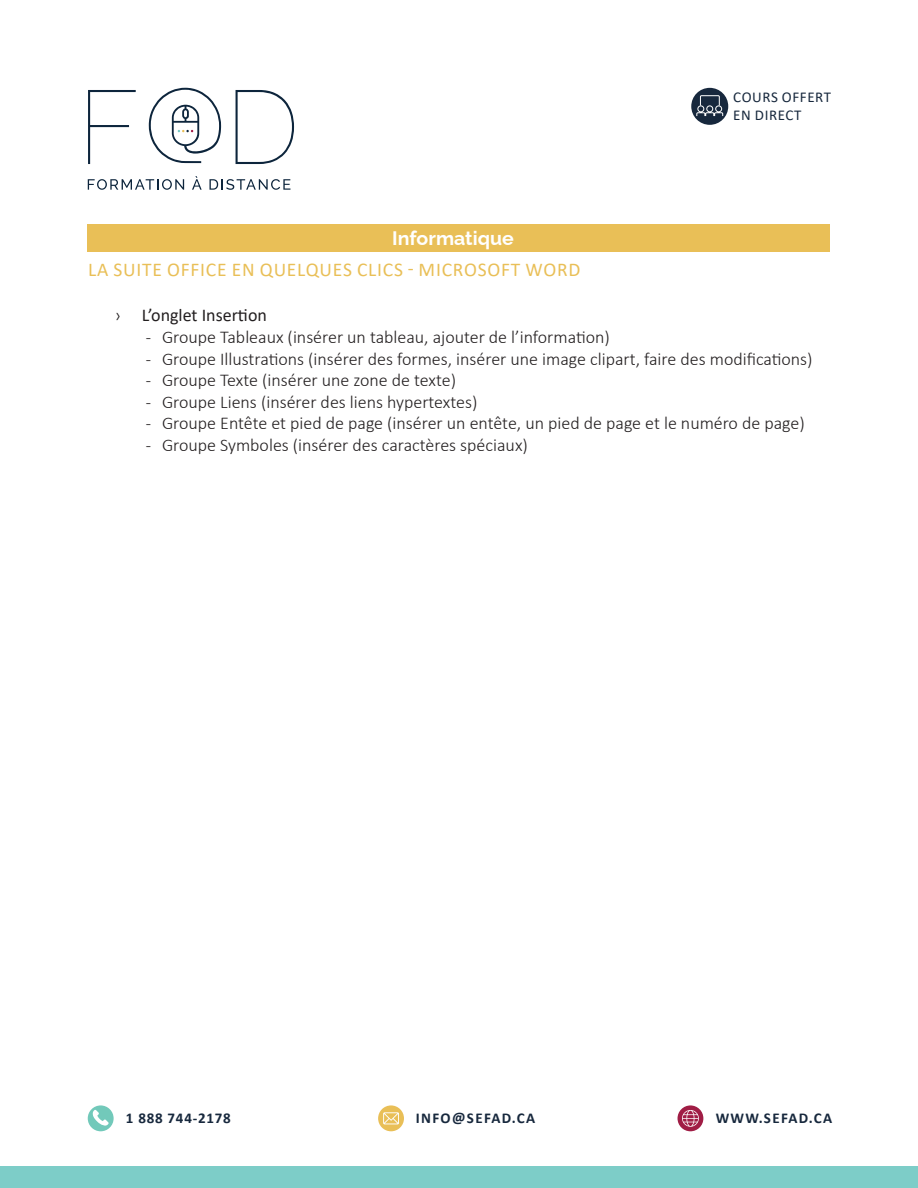
<style>
.page{position:relative;width:918px;height:1188px;background:#fff}
.page>*{position:absolute;margin:0;border:0;box-sizing:border-box;transform-origin:0 0}
.PLan_de_cours{font:19.5px "Calibri";letter-spacing:.04em;color:#e9bf57}
.t1{font:700 19.5px "Raleway";color:#fff}
.t2{font:300 18px "Calibri";color:#231f20}
.t3{font:18px "Calibri";color:#231f20}
.t4{font:700 15px "Calibri";letter-spacing:.09em;color:#17283d}
.t5{font:15px/18px "Calibri";letter-spacing:.04em;color:#17283d}
.t6{font:700 15px "Calibri";letter-spacing:.05em;color:#17283d}
.s1{font-weight:300}
</style>
<div class="page">
<svg style="left:88px;top:90px;width:48px;height:74px"></svg>
<svg style="left:236px;top:90px;width:58px;height:74px"></svg>
<svg style="left:88px;top:179px;width:96px;height:11px"></svg>
<svg style="left:192px;top:176px;width:10px;height:14px"></svg>
<svg style="left:209px;top:179px;width:81px;height:11px"></svg>
<svg style="left:149px;top:88px;width:72px;height:75px"></svg>
<div style="left:0;top:1166px;width:918px;height:22px;background:#7dcdc8"></div>
<div style="left:88px;top:1105px;width:26px;height:26px;background:#72c9ba;border-radius:50%"></div>
<svg style="left:92px;top:1110px;width:17px;height:16px"></svg>
<div style="left:378px;top:1105px;width:26px;height:26px;background:#e9bf57;border-radius:50%"></div>
<svg style="left:383px;top:1112px;width:16px;height:12px"></svg>
<div style="left:678px;top:1105px;width:25px;height:26px;background:#a01d45;border-radius:50%"></div>
<svg style="left:682px;top:1110px;width:17px;height:17px"></svg>
<div style="left:88px;top:225px;width:742px;height:27px;background:#e9bf57"></div>
<div style="left:691px;top:88px;width:37px;height:37px;background:#17283d;border-radius:50%"></div>
<svg style="left:696px;top:95px;width:27px;height:22px"></svg>
<p class="t5" style="left:733px;top:88px;width:99px">COURS OFFERT<br>EN DIRECT</p>
<p class="t1" style="left:392px;top:222px;width:123px">Informatique</p>
<p class="PLan_de_cours" style="left:88px;top:256px;width:494px">LA SUITE OFFICE EN QUELQUES CLICS - MICROSOFT WORD</p>
<p class="t3" style="left:115px;top:303px;width:154px"><span class="s1">›</span> L’onglet Insertion</p>
<p class="t2" style="left:148px;top:326px;width:463px">̵ Groupe Tableaux (insérer un tableau, ajouter de l’information)</p>
<p class="t2" style="left:148px;top:347px;width:666px">̵ Groupe Illustrations (insérer des formes, insérer une image clipart, faire des modifications)</p>
<p class="t2" style="left:148px;top:369px;width:309px">̵ Groupe Texte (insérer une zone de texte)</p>
<p class="t2" style="left:148px;top:391px;width:331px">̵ Groupe Liens (insérer des liens hypertextes)</p>
<p class="t2" style="left:148px;top:412px;width:658px">̵ Groupe Entête et pied de page (insérer un entête, un pied de page et le numéro de page)</p>
<p class="t2" style="left:148px;top:434px;width:381px">̵ Groupe Symboles (insérer des caractères spéciaux)</p>
<p class="t6" style="left:126px;top:1108px;width:106px">1 888 744-2178</p>
<p class="t4" style="left:416px;top:1108px;width:121px">INFO@SEFAD.CA</p>
<p class="t4" style="left:716px;top:1108px;width:118px">WWW.SEFAD.CA</p>
</div>
